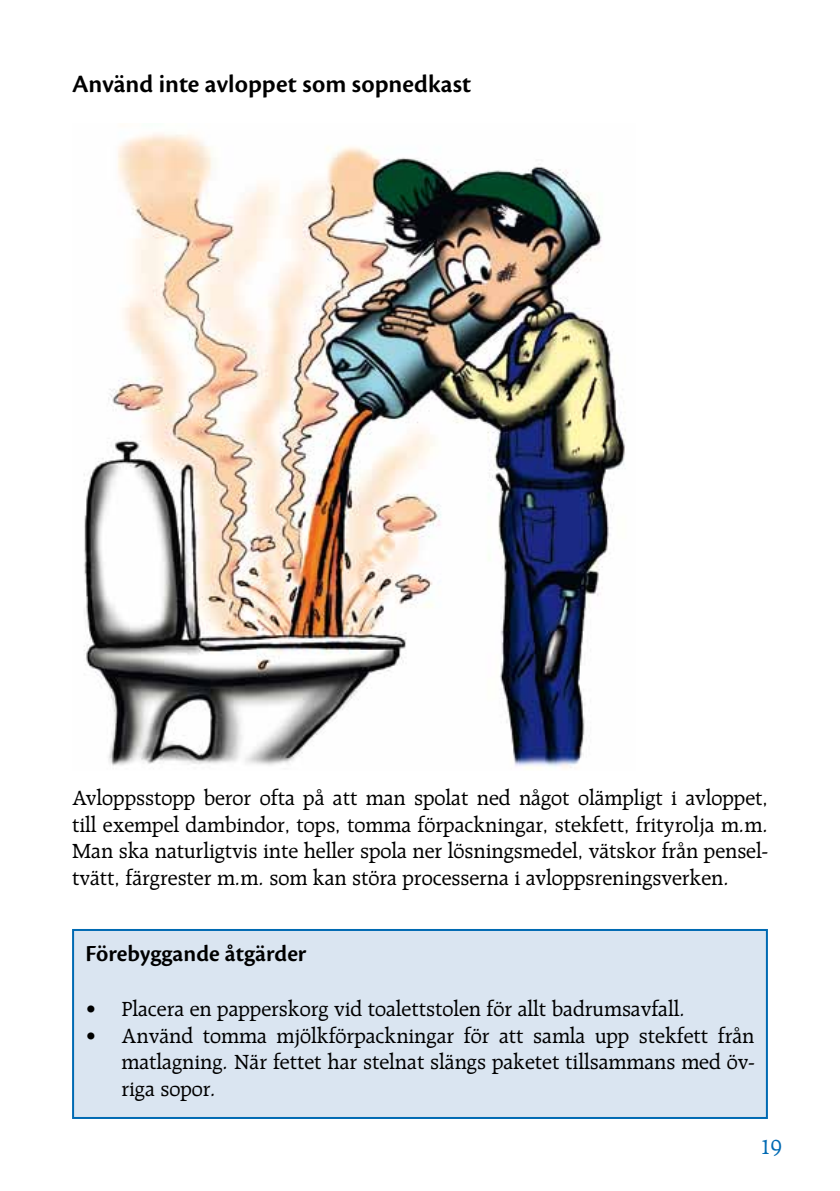
<style>
.page{position:relative;width:840px;height:1191px;background:#fff}
.page>*{position:absolute;margin:0;border:0;box-sizing:border-box;transform-origin:0 0}
.t1{font:600 26px "Cronos Pro";color:#000}
.t2{font:600 24px "Cronos Pro";color:#000}
.t3{font:22px/26.4px "Raleigh LT Std";color:#000;text-align:justify}
.t4{font:22px "Raleigh LT Std";color:#006ab3}
</style>
<div class="page">
<img style="left:84px;top:133px;width:542px;height:636px">
<div style="left:73px;top:930px;width:693px;height:188px;background:#dae5f1"></div>
<div style="left:72px;top:929px;width:695px;height:190px;border:2px solid #006ab3"></div>
<p class="t1" style="left:72px;top:69px;width:400px">Använd inte avloppet som sopnedkast</p>
<p class="t3" style="left:72px;top:785px;width:697px">Avloppsstopp beror ofta på att man spolat ned något olämpligt i avloppet, till exempel dambindor, tops, tomma förpackningar, stekfett, frityrolja m.m.<br>Man ska naturligtvis inte heller spola ner lösningsmedel, vätskor från pensel&shy;tvätt, färgrester m.m. som kan störa processerna i avloppsreningsverken.</p>
<p class="t2" style="left:85px;top:939px;width:222px">Förebyggande åtgärder</p>
<p class="t3" style="left:85px;top:996px;width:600px">• Placera en papperskorg vid toalettstolen för allt badrumsavfall.</p>
<p class="t3" style="left:121px;top:1022px;width:634px;text-indent:-36px">• Använd tomma mjölkförpackningar för att samla upp stekfett från matlagning. När fettet har stelnat slängs paketet tillsammans med öv&shy;riga sopor.</p>
<p class="t4" style="left:759px;top:1134px;width:23px">19</p>
</div>
